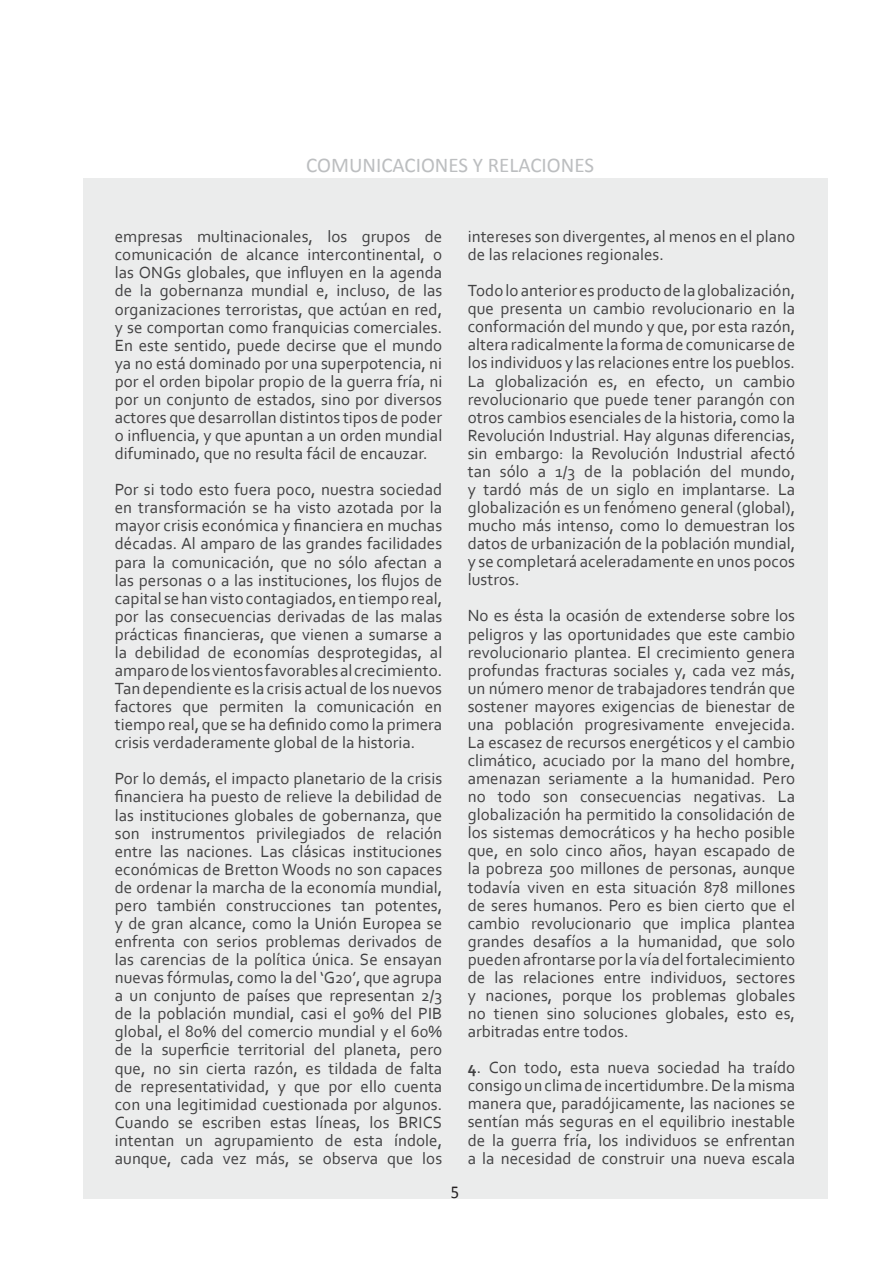
<style>
.page{position:relative;width:893px;height:1263px;background:#fff}
.page>*{position:absolute;margin:0;border:0;box-sizing:border-box;transform-origin:0 0}
.t1{font:21px "Calibri";color:#bcbec0}
.t2{font:18.15px "Calibri";color:#231f20;scale:.91 1}
.t3{font:16.95px/18px "Corbel";letter-spacing:.005em;color:#414142;text-align:justify}
.s1{font-weight:700}
</style>
<div class="page">
<div style="left:83px;top:179px;width:744px;height:1020px;background:#ebecec"></div>
<p class="t1" style="left:306px;top:152px;width:289px">COMUNICACIONES Y RELACIONES</p>
<p class="t3" style="left:115px;top:227px;width:329px">empresas multinacionales, los grupos de comunicación de alcance intercontinental, o las ONGs globales, que influyen en la agenda de la gobernanza mundial e, incluso, de las organizaciones terroristas, que actúan en red, y se comportan como franquicias comerciales.<br>En este sentido, puede decirse que el mundo ya no está dominado por una superpotencia, ni por el orden bipolar propio de la guerra fría, ni por un conjunto de estados, sino por diversos actores que desarrollan distintos tipos de poder o influencia, y que apuntan a un orden mundial difuminado, que no resulta fácil de encauzar.</p>
<p class="t3" style="left:115px;top:480px;width:329px">Por si todo esto fuera poco, nuestra sociedad en transformación se ha visto azotada por la mayor crisis económica y financiera en muchas décadas. Al amparo de las grandes facilidades para la comunicación, que no sólo afectan a las personas o a las instituciones, los flujos de capital se han visto contagiados, en tiempo real, por las consecuencias derivadas de las malas prácticas financieras, que vienen a sumarse a la debilidad de economías desprotegidas, al amparo de los vientos favorables al crecimiento.<br>Tan dependiente es la crisis actual de los nuevos factores que permiten la comunicación en tiempo real, que se ha definido como la primera crisis verdaderamente global de la historia.</p>
<p class="t3" style="left:115px;top:769px;width:329px">Por lo demás, el impacto planetario de la crisis financiera ha puesto de relieve la debilidad de las instituciones globales de gobernanza, que son instrumentos privilegiados de relación entre las naciones. Las clásicas instituciones económicas de Bretton Woods no son capaces de ordenar la marcha de la economía mundial, pero también construcciones tan potentes, y de gran alcance, como la Unión Europea se enfrenta con serios problemas derivados de las carencias de la política única. Se ensayan nuevas fórmulas, como la del ‘G20’, que agrupa a un conjunto de países que representan 2/3 de la población mundial, casi el 90% del PIB global, el 80% del comercio mundial y el 60% de la superficie territorial del planeta, pero que, no sin cierta razón, es tildada de falta de representatividad, y que por ello cuenta con una legitimidad cuestionada por algunos.<br>Cuando se escriben estas líneas, los BRICS intentan un agrupamiento de esta índole, aunque, cada vez más, se observa que los</p>
<p class="t2" style="left:451px;top:1180px;width:11px">5</p>
<p class="t3" style="left:468px;top:227px;width:329px">intereses son divergentes, al menos en el plano de las relaciones regionales.</p>
<p class="t3" style="left:468px;top:281px;width:329px">Todo lo anterior es producto de la globalización, que presenta un cambio revolucionario en la conformación del mundo y que, por esta razón, altera radicalmente la forma de comunicarse de los individuos y las relaciones entre los pueblos.<br>La globalización es, en efecto, un cambio revolucionario que puede tener parangón con otros cambios esenciales de la historia, como la Revolución Industrial. Hay algunas diferencias, sin embargo: la Revolución Industrial afectó tan sólo a 1/3 de la población del mundo, y tardó más de un siglo en implantarse. La globalización es un fenómeno general (global), mucho más intenso, como lo demuestran los datos de urbanización de la población mundial, y se completará aceleradamente en unos pocos lustros.</p>
<p class="t3" style="left:468px;top:606px;width:329px">No es ésta la ocasión de extenderse sobre los peligros y las oportunidades que este cambio revolucionario plantea. El crecimiento genera profundas fracturas sociales y, cada vez más, un número menor de trabajadores tendrán que sostener mayores exigencias de bienestar de una población progresivamente envejecida.<br>La escasez de recursos energéticos y el cambio climático, acuciado por la mano del hombre, amenazan seriamente a la humanidad. Pero no todo son consecuencias negativas. La globalización ha permitido la consolidación de los sistemas democráticos y ha hecho posible que, en solo cinco años, hayan escapado de la pobreza 500 millones de personas, aunque todavía viven en esta situación 878 millones de seres humanos. Pero es bien cierto que el cambio revolucionario que implica plantea grandes desafíos a la humanidad, que solo pueden afrontarse por la vía del fortalecimiento de las relaciones entre individuos, sectores y naciones, porque los problemas globales no tienen sino soluciones globales, esto es, arbitradas entre todos.</p>
<p class="t3" style="left:468px;top:1058px;width:329px"><span class="s1">4</span>. Con todo, esta nueva sociedad ha traído consigo un clima de incertidumbre. De la misma manera que, paradójicamente, las naciones se sentían más seguras en el equilibrio inestable de la guerra fría, los individuos se enfrentan a la necesidad de construir una nueva escala</p>
</div>
